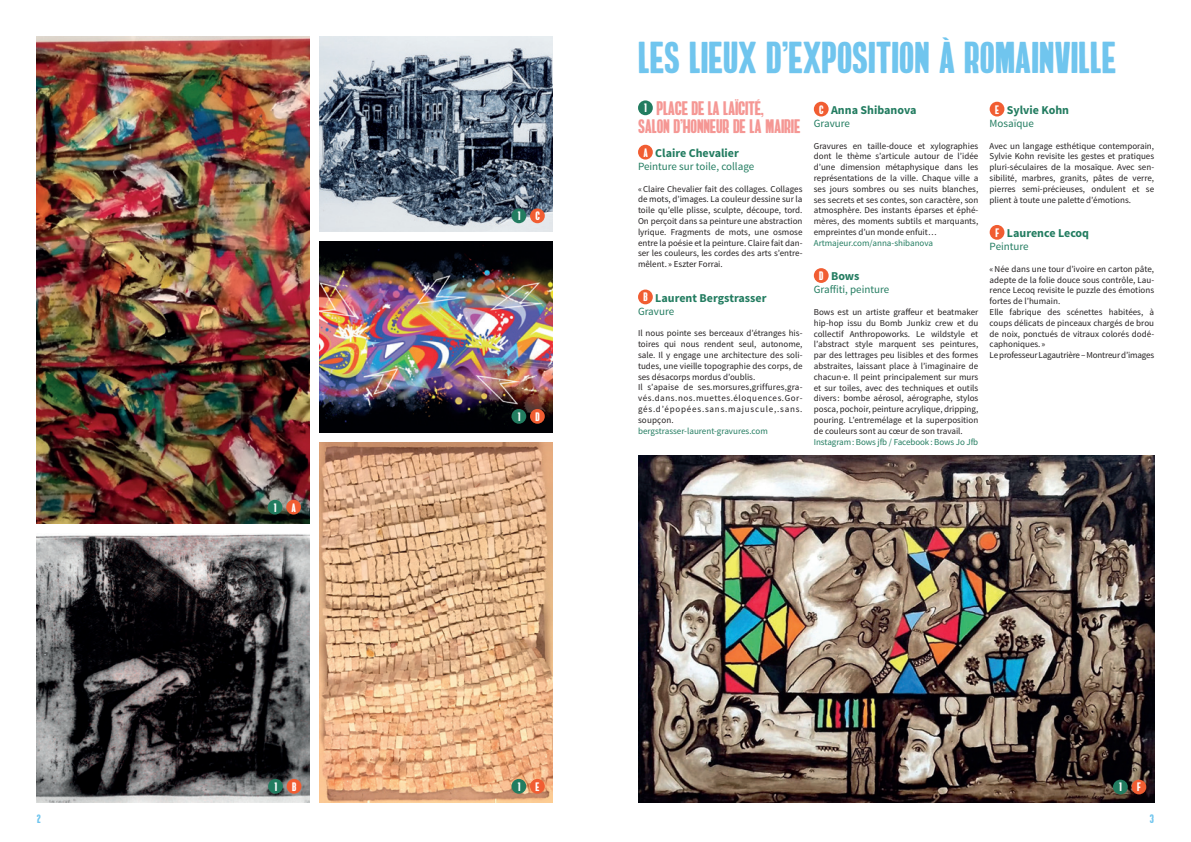
<style>
.page{position:relative;width:1191px;height:842px;background:#fff}
.page>*{position:absolute;margin:0;border:0;box-sizing:border-box;transform-origin:0 0}
.titre{font:45.5px "Alberto";color:#70c5ee}
.lieu{font:20px "Alberto";letter-spacing:-.01em;color:#f59794}
.lieu-2{font:12.5px "Alberto";color:#fff}
.t1{font:12.5px "Alberto";color:#70c5ee}
.artiste{font:700 12px "Source Sans Pro";color:#227c60}
.site{font:700 12px "Source Sans Pro";color:#227c60}
.artiste-2{font:11px "Source Sans Pro";color:#227c60}
.categorie{font:11px "Source Sans Pro";color:#227c60}
.site-2{font:11px "Source Sans Pro";color:#227c60}
.texte_labeur{font:9px/10.8px "Source Sans Pro";color:#231f20;text-align:justify}
.site-3{font:9px "Source Sans Pro";color:#227c60}
.texte_labeur-2{font:9px "Source Sans Pro";letter-spacing:-.02em;color:#231f20}
</style>
<div class="page">
<div style="left:638px;top:100px;width:15px;height:15px;background:#227c60;border-radius:50%"></div>
<div style="left:638px;top:145px;width:15px;height:15px;background:#f15d32;border-radius:50%"></div>
<div style="left:638px;top:290px;width:15px;height:14px;background:#f15d32;border-radius:50%"></div>
<div style="left:814px;top:102px;width:14px;height:14px;background:#f15d32;border-radius:50%"></div>
<div style="left:814px;top:268px;width:14px;height:15px;background:#f15d32;border-radius:50%"></div>
<div style="left:989px;top:102px;width:15px;height:14px;background:#f15d32;border-radius:50%"></div>
<div style="left:989px;top:225px;width:15px;height:15px;background:#f15d32;border-radius:50%"></div>
<img style="left:37px;top:534px;width:273px;height:268px">
<img style="left:319px;top:443px;width:234px;height:359px">
<img style="left:319px;top:241px;width:234px;height:191px">
<img style="left:319px;top:37px;width:234px;height:194px">
<img style="left:37px;top:37px;width:273px;height:486px">
<img style="left:639px;top:455px;width:515px;height:347px">
<div style="left:268px;top:500px;width:14px;height:14px;background:#227c60;border-radius:50%"></div>
<div style="left:268px;top:779px;width:15px;height:15px;background:#227c60;border-radius:50%"></div>
<div style="left:511px;top:779px;width:15px;height:15px;background:#227c60;border-radius:50%"></div>
<div style="left:1113px;top:780px;width:14px;height:14px;background:#227c60;border-radius:50%"></div>
<div style="left:511px;top:409px;width:15px;height:15px;background:#227c60;border-radius:50%"></div>
<div style="left:511px;top:208px;width:15px;height:15px;background:#227c60;border-radius:50%"></div>
<div style="left:286px;top:500px;width:15px;height:14px;background:#f15d32;border-radius:50%"></div>
<div style="left:287px;top:779px;width:14px;height:15px;background:#f15d32;border-radius:50%"></div>
<div style="left:530px;top:779px;width:15px;height:15px;background:#f15d32;border-radius:50%"></div>
<div style="left:1131px;top:780px;width:15px;height:14px;background:#f15d32;border-radius:50%"></div>
<div style="left:530px;top:409px;width:15px;height:15px;background:#f15d32;border-radius:50%"></div>
<div style="left:530px;top:208px;width:15px;height:15px;background:#f15d32;border-radius:50%"></div>
<p class="lieu-2" style="left:274px;top:501px;width:4px">1</p>
<p class="lieu-2" style="left:291px;top:501px;width:6px">A</p>
<p class="lieu-2" style="left:518px;top:210px;width:4px">1</p>
<p class="lieu-2" style="left:535px;top:210px;width:6px">C</p>
<p class="lieu-2" style="left:518px;top:410px;width:4px">1</p>
<p class="lieu-2" style="left:535px;top:410px;width:6px">D</p>
<p class="titre" style="left:638px;top:35px;width:480px">LES LIEUX D’EXPOSITION À ROMAINVILLE</p>
<p class="lieu-2" style="left:644px;top:102px;width:4px">1</p>
<p class="lieu" style="left:656px;top:98px;width:109px">PLACE DE LA LAÏCITÉ,</p>
<p class="lieu" style="left:638px;top:116px;width:164px">SALON D’HONNEUR DE LA MAIRIE</p>
<p class="lieu-2" style="left:643px;top:146px;width:6px">A</p>
<p class="artiste" style="left:655px;top:145px;width:85px">Claire Chevalier</p>
<p class="artiste-2" style="left:638px;top:160px;width:118px">Peinture sur toile, collage</p>
<p class="texte_labeur" style="left:638px;top:183px;width:166px">«Claire Chevalier fait des collages. Collages de mots, d’images. La couleur dessine sur la toile qu’elle plisse, sculpte, découpe, tord.<br>On perçoit dans sa peinture une abstraction lyrique. Fragments de mots, une osmose entre la poésie et la peinture. Claire fait dan&shy;ser les couleurs, les cordes des arts s’entre&shy;mêlent. » Eszter Forrai.</p>
<p class="lieu-2" style="left:643px;top:291px;width:6px">B</p>
<p class="artiste" style="left:655px;top:290px;width:113px">Laurent Bergstrasser</p>
<p class="artiste-2" style="left:638px;top:304px;width:38px">Gravure</p>
<p class="texte_labeur" style="left:638px;top:328px;width:166px">Il nous pointe ses berceaux d’étranges his&shy;toires qui nous rendent seul, autonome, sale. Il y engage une architecture des soli&shy;tudes, une vieille topographie des corps, de ses désacorps mordus d’oublis.</p>
<p class="texte_labeur" style="left:638px;top:382px;width:166px">Il s’apaise de ses.morsures,griffures,gra&shy;vés.dans.nos.muettes.éloquences.Gor&shy;gés.d’épopées.sans.majuscule,.sans. soupçon.</p>
<p class="site-3" style="left:638px;top:425px;width:131px">bergstrasser-laurent-gravures.com</p>
<p class="lieu-2" style="left:819px;top:103px;width:6px">C</p>
<p class="site" style="left:831px;top:102px;width:87px">Anna Shibanova</p>
<p class="site-2" style="left:814px;top:117px;width:38px">Gravure</p>
<p class="texte_labeur" style="left:814px;top:140px;width:166px">Gravures en taille-douce et xylographies dont le thème s’articule autour de l’idée d’une dimension métaphysique dans les représentations de la ville. Chaque ville a ses jours sombres ou ses nuits blanches, ses secrets et ses contes, son caractère, son atmosphère. Des instants éparses et éphé&shy;mères, des moments subtils et marquants, empreintes d’un monde enfuit…</p>
<p class="site-3" style="left:814px;top:237px;width:121px">Artmajeur.com/anna-shibanova</p>
<p class="lieu-2" style="left:819px;top:269px;width:6px">D</p>
<p class="artiste" style="left:831px;top:269px;width:30px">Bows</p>
<p class="artiste-2" style="left:814px;top:283px;width:77px">Graffiti, peinture</p>
<p class="texte_labeur" style="left:814px;top:307px;width:166px">Bows est un artiste graffeur et beatmaker hip-hop issu du Bomb Junkiz crew et du collectif Anthropoworks. Le wildstyle et l’abstract style marquent ses peintures, par des lettrages peu lisibles et des formes abstraites, laissant place à l’imaginaire de chacun·e. Il peint principalement sur murs et sur toiles, avec des techniques et outils divers : bombe aérosol, aérographe, stylos posca, pochoir, peinture acrylique, dripping, pouring. L’entremélage et la superposition de couleurs sont au cœur de son travail.</p>
<p class="site-3" style="left:814px;top:436px;width:166px">Instagram: Bows jfb / Facebook: Bows Jo Jfb</p>
<p class="lieu-2" style="left:995px;top:103px;width:5px">E</p>
<p class="artiste" style="left:1007px;top:102px;width:64px">Sylvie Kohn</p>
<p class="categorie" style="left:989px;top:117px;width:46px">Mosaïque</p>
<p class="texte_labeur" style="left:989px;top:140px;width:166px">Avec un langage esthétique contemporain, Sylvie Kohn revisite les gestes et pratiques pluri-séculaires de la mosaïque. Avec sen&shy;sibilité, marbres, granits, pâtes de verre, pierres semi-précieuses, ondulent et se plient à toute une palette d’émotions.</p>
<p class="lieu-2" style="left:995px;top:226px;width:5px">F</p>
<p class="artiste" style="left:1007px;top:226px;width:84px">Laurence Lecoq</p>
<p class="categorie" style="left:989px;top:240px;width:40px">Peinture</p>
<p class="texte_labeur" style="left:989px;top:264px;width:166px">«Née dans une tour d’ivoire en carton pâte, adepte de la folie douce sous contrôle, Lau&shy;rence Lecoq revisite le puzzle des émotions fortes de l’humain.</p>
<p class="texte_labeur" style="left:989px;top:307px;width:166px">Elle fabrique des scénettes habitées, à coups délicats de pinceaux chargés de brou de noix, ponctués de vitraux colorés dodé&shy;caphoniques. »</p>
<p class="texte_labeur-2" style="left:989px;top:350px;width:166px">Le professeur Lagautrière – Montreur d’images</p>
<p class="lieu-2" style="left:292px;top:780px;width:6px">B</p>
<p class="lieu-2" style="left:535px;top:780px;width:5px">E</p>
<p class="lieu-2" style="left:1137px;top:781px;width:5px">F</p>
<p class="lieu-2" style="left:274px;top:780px;width:4px">1</p>
<p class="lieu-2" style="left:518px;top:780px;width:4px">1</p>
<p class="lieu-2" style="left:1119px;top:781px;width:4px">1</p>
<h3 class="t1" style="left:37px;top:812px;width:6px">2</h3>
<h3 class="t1" style="left:1150px;top:812px;width:6px">3</h3>
</div>
